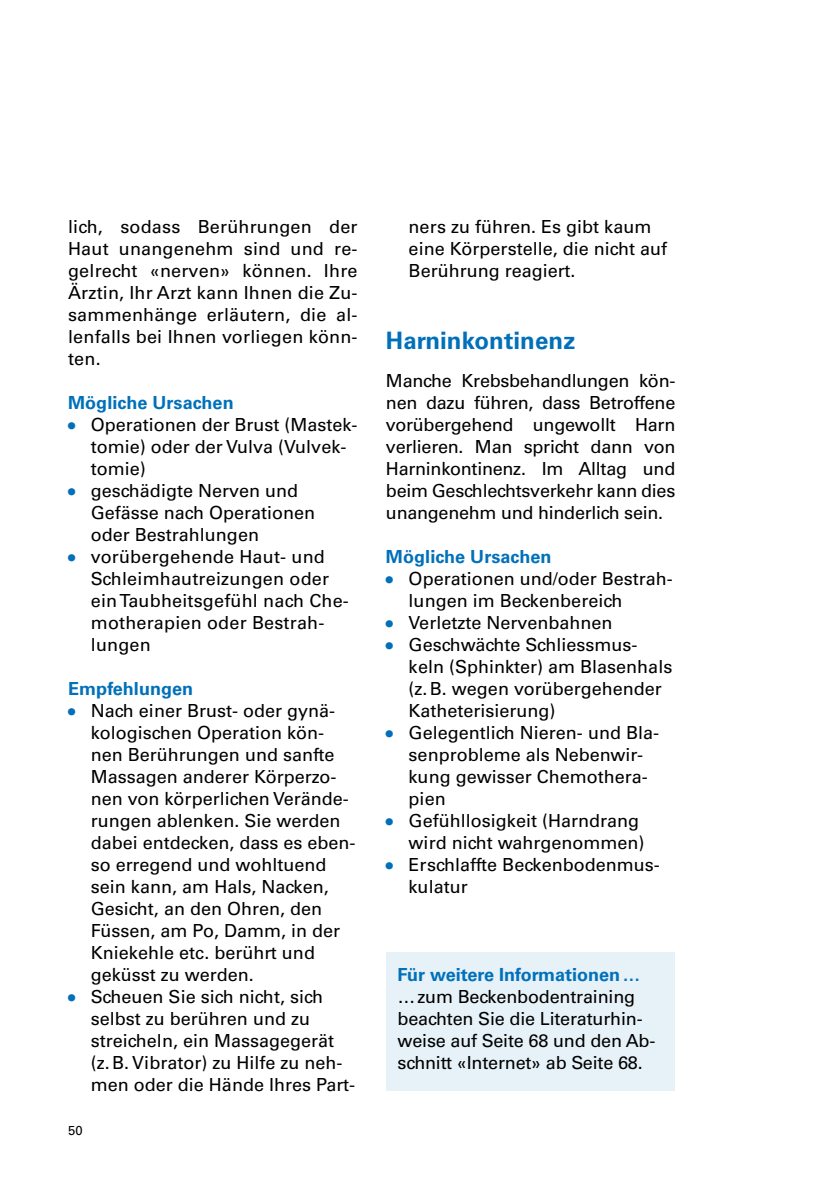
<style>
.page{position:relative;width:840px;height:1191px;background:#fff}
.page>*{position:absolute;margin:0;border:0;box-sizing:border-box;transform-origin:0 0}
.t1{font:700 24px "Univers LT Std";letter-spacing:.005em;color:#0070ba}
.t2{font:18px/22px "Univers LT Std";color:#000}
.t3{font:700 18px "Univers LT Std";letter-spacing:.005em;color:#0070ba}
.t4{font:13px "Univers LT Std";color:#000}
.s1{font-size:20px;color:#0070ba}
</style>
<div class="page">
<div style="left:386px;top:952px;width:288px;height:139px;background:#e6f1f8"></div>
<p class="t2" style="left:68px;top:215px;width:291px;text-align:justify">lich, sodass Berührungen der Haut unangenehm sind und re&shy;gelrecht «nerven» können. Ihre Ärztin, Ihr Arzt kann Ihnen die Zu&shy;sammenhänge erläutern, die al&shy;lenfalls bei Ihnen vorliegen könn&shy;ten.</p>
<p class="t3" style="left:68px;top:392px;width:167px">Mögliche Ursachen</p>
<p class="t2" style="left:91px;top:413px;width:268px;text-indent:-23px"><span class="s1">•</span> Operationen der Brust (Mastek&shy;tomie) oder der Vulva (Vulvek&shy;tomie)</p>
<p class="t2" style="left:91px;top:479px;width:226px;text-indent:-23px"><span class="s1">•</span> geschädigte Nerven und<br>Gefässe nach Operationen oder Bestrahlungen</p>
<p class="t2" style="left:91px;top:545px;width:259px;text-indent:-23px"><span class="s1">•</span> vorübergehende Haut- und<br>Schleimhautreizungen oder ein Taubheitsgefühl nach Che&shy;motherapien oder Bestrah&shy;lungen</p>
<p class="t3" style="left:68px;top:678px;width:126px">Empfehlungen</p>
<p class="t2" style="left:91px;top:699px;width:266px;text-indent:-23px"><span class="s1">•</span> Nach einer Brust- oder gynä&shy;kologischen Operation kön&shy;nen Berührungen und sanfte<br>Massagen anderer Körperzo&shy;nen von körperlichen Verände&shy;rungen ablenken. Sie werden dabei entdecken, dass es eben&shy;so erregend und wohltuend sein kann, am Hals, Nacken,<br>Gesicht, an den Ohren, den<br>Füssen, am Po, Damm, in der<br>Kniekehle etc. berührt und geküsst zu werden.</p>
<p class="t2" style="left:91px;top:986px;width:266px;text-indent:-23px"><span class="s1">•</span> Scheuen Sie sich nicht, sich selbst zu berühren und zu streicheln, ein Massagegerät (z.B. Vibrator) zu Hilfe zu neh&shy;men oder die Hände Ihres Part-</p>
<p class="t4" style="left:68px;top:1123px;width:16px">50</p>
<p class="t2" style="left:408px;top:215px;width:260px">ners zu führen. Es gibt kaum eine Körperstelle, die nicht auf<br>Berührung reagiert.</p>
<h1 class="t1" style="left:386px;top:326px;width:191px">Harninkontinenz</h1>
<p class="t2" style="left:386px;top:369px;width:291px;text-align:justify">Manche Krebsbehandlungen kön&shy;nen dazu führen, dass Betroffene vorübergehend ungewollt Harn verlieren. Man spricht dann von Harninkontinenz. Im Alltag und beim Geschlechtsverkehr kann dies unangenehm und hinderlich sein.</p>
<p class="t3" style="left:386px;top:546px;width:167px">Mögliche Ursachen</p>
<p class="t2" style="left:408px;top:567px;width:266px;text-indent:-23px"><span class="s1">•</span> Operationen und/oder Bestrah&shy;lungen im Beckenbereich</p>
<p class="t2" style="left:386px;top:611px;width:228px"><span class="s1">•</span> Verletzte Nervenbahnen</p>
<p class="t2" style="left:408px;top:633px;width:265px;text-indent:-23px"><span class="s1">•</span> Geschwächte Schliessmus&shy;keln (Sphinkter) am Blasenhals (z.B. wegen vorübergehender<br>Katheterisierung)</p>
<p class="t2" style="left:408px;top:721px;width:252px;text-indent:-23px"><span class="s1">•</span> Gelegentlich Nieren- und Bla&shy;senprobleme als Nebenwir&shy;kung gewisser Chemothera&shy;pien</p>
<p class="t2" style="left:386px;top:810px;width:260px;text-align:right"><span class="s1">•</span> Gefühllosigkeit (Harndrang wird nicht wahrgenommen)</p>
<p class="t2" style="left:408px;top:854px;width:253px;text-indent:-23px"><span class="s1">•</span> Erschlaffte Beckenbodenmus&shy;kulatur</p>
<p class="t3" style="left:397px;top:964px;width:244px">Für weitere Informationen…</p>
<p class="t2" style="left:397px;top:986px;width:259px">…zum Beckenbodentraining beachten Sie die Literaturhin&shy;weise auf Seite 68 und den Ab&shy;schnitt «Internet» ab Seite 68.</p>
</div>
